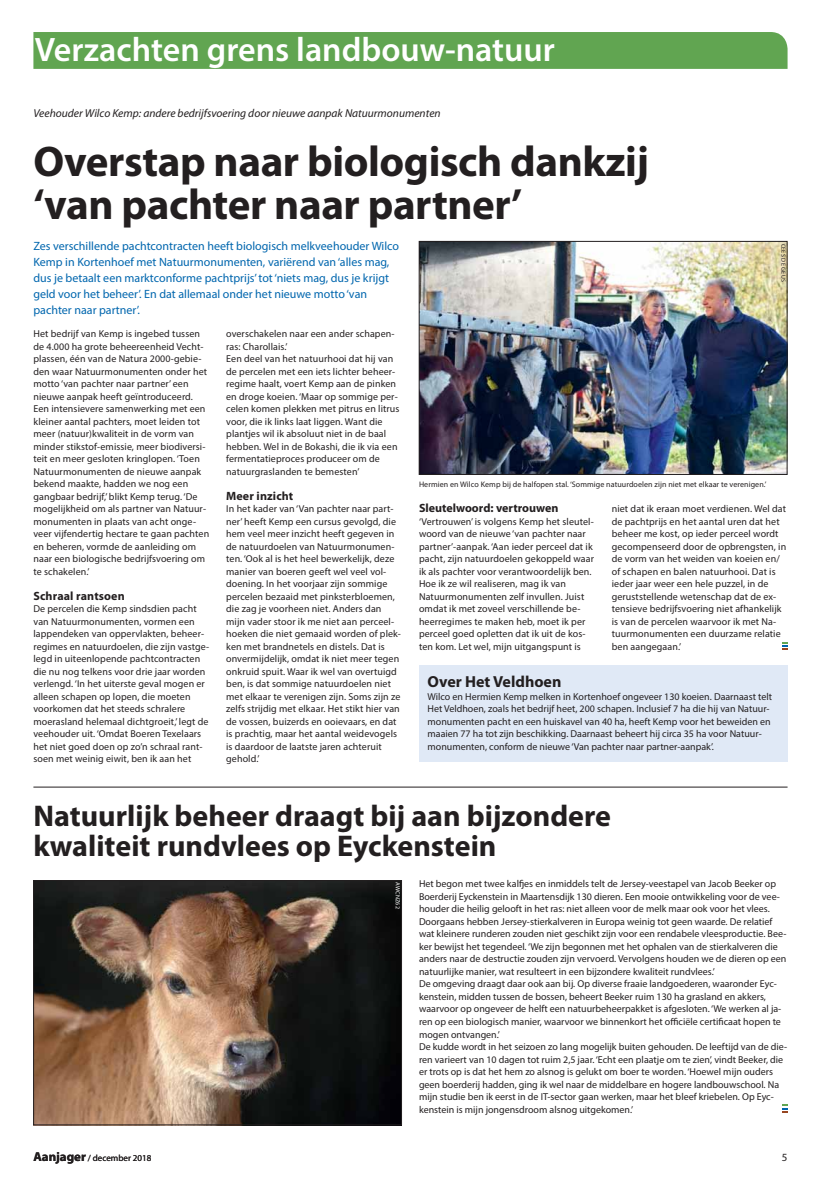
<style>
.page{position:relative;width:821px;height:1193px;background:#fff}
.page>*{position:absolute;margin:0;border:0;box-sizing:border-box;transform-origin:0 0}
.t1{font:700 43px/43px "Myriad Pro";letter-spacing:-.01em;color:#231f20}
.t2{font:600 34px "Myriad Pro";color:#fff}
.t3{font:700 30px/30px "Myriad Pro";color:#231f20}
.t4{font:700 16px "Myriad Pro";color:#231f20}
.t5{font:12px/16px "Myriad Pro";color:#0066ae}
.t6{font:700 12px "Myriad Pro";color:#231f20}
.t7{font:italic 11.5px "Myriad Pro";color:#231f20}
.t8{font:11px "Myriad Pro";color:#231f20}
.t9{font:10px/12.5px "Myriad Pro";letter-spacing:.01em;color:#231f20}
.t10{font:9px "Myriad Pro";color:#231f20}
.t11{font:8px "Myriad Pro";letter-spacing:.01em;color:#231f20}
.t12{font:6px "Myriad Pro";letter-spacing:.045em;color:#231f20}
.t13{font:6px "Myriad Pro";letter-spacing:.04em;color:#fff}
.s1{font-weight:700;font-size:12.9px}
</style>
<div class="page">
<img style="left:421px;top:243px;width:364px;height:229px">
<div style="left:419px;top:241px;width:368px;height:233px;border:1px solid #231f20"></div>
<div style="left:33px;top:32px;width:754px;height:37px;background:#61a551"></div>
<svg style="left:782px;top:642px;width:5px;height:7px"></svg>
<div style="left:419px;top:665px;width:368px;height:97px;background:#e0e9f6"></div>
<hr style="left:33px;top:786px;width:754px;height:1px;background:#231f20">
<svg style="left:782px;top:1104px;width:5px;height:8px"></svg>
<img style="left:35px;top:882px;width:365px;height:240px">
<div style="left:33px;top:880px;width:369px;height:244px;border:1px solid #231f20"></div>
<h2 class="t2" style="left:35px;top:36px;width:522px">Verzachten grens landbouw-natuur</h2>
<p class="t7" style="left:33px;top:109px;width:409px">Veehouder Wilco Kemp: andere bedrijfsvoering door nieuwe aanpak Natuurmonumenten</p>
<h1 class="t1" style="left:33px;top:143px;width:617px">Overstap naar biologisch dankzij ‘van pachter naar partner’</h1>
<p class="t5" style="left:33px;top:239px;width:367px">Zes verschillende pachtcontracten heeft biologisch melkveehouder Wilco Kemp in Kortenhoef met Natuurmonumenten, variërend van ‘alles mag, dus je betaalt een marktconforme pachtprijs’ tot ‘niets mag, dus je krijgt geld voor het beheer’. En dat allemaal onder het nieuwe motto ‘van pachter naar partner’.</p>
<p class="t12" style="left:786px;top:243px;width:40px;rotate:90deg">CEES DE GEUS</p>
<p class="t9" style="left:33px;top:328px;width:177px">Het bedrijf van Kemp is ingebed tussen de 4.000 ha grote beheereenheid Vecht&shy;plassen, één van de Natura 2000-gebie&shy;den waar Natuurmonumenten onder het motto ‘van pachter naar partner’ een nieuwe aanpak heeft geïntroduceerd.<br>Een intensievere samenwerking met een kleiner aantal pachters, moet leiden tot meer (natuur)kwaliteit in de vorm van minder stikstof-emissie, meer biodiversi&shy;teit en meer gesloten kringlopen. ‘Toen Natuurmonumenten de nieuwe aanpak bekend maakte, hadden we nog een gangbaar bedrijf,’ blikt Kemp terug. ‘De mogelijkheid om als partner van Natuur&shy;monumenten in plaats van acht onge&shy;veer vijfendertig hectare te gaan pachten en beheren, vormde de aanleiding om naar een biologische bedrijfsvoering om te schakelen.’</p>
<p class="t6" style="left:33px;top:591px;width:93px">Schraal rantsoen</p>
<p class="t9" style="left:33px;top:603px;width:177px">De percelen die Kemp sindsdien pacht van Natuurmonumenten, vormen een lappendeken van oppervlakten, beheer&shy;regimes en natuurdoelen, die zijn vastge&shy;legd in uiteenlopende pachtcontracten die nu nog telkens voor drie jaar worden verlengd. ‘In het uiterste geval mogen er alleen schapen op lopen, die moeten voorkomen dat het steeds schralere moerasland helemaal dichtgroeit,’ legt de veehouder uit. ‘Omdat Boeren Texelaars het niet goed doen op zo’n schraal rant&shy;soen met weinig eiwit, ben ik aan het</p>
<p class="t9" style="left:226px;top:328px;width:175px">overschakelen naar een ander schapen&shy;ras: Charollais.’<br>Een deel van het natuurhooi dat hij van de percelen met een iets lichter beheer&shy;regime haalt, voert Kemp aan de pinken en droge koeien. ‘Maar op sommige per&shy;celen komen plekken met pitrus en litrus voor, die ik links laat liggen. Want die plantjes wil ik absoluut niet in de baal hebben. Wel in de Bokashi, die ik via een fermentatieproces produceer om de natuurgraslanden te bemesten’</p>
<p class="t6" style="left:226px;top:491px;width:69px">Meer inzicht</p>
<p class="t9" style="left:226px;top:503px;width:176px">In het kader van ‘Van pachter naar part&shy;ner’ heeft Kemp een cursus gevolgd, die hem veel meer inzicht heeft gegeven in de natuurdoelen van Natuurmonumen&shy;ten. ‘Ook al is het heel bewerkelijk, deze manier van boeren geeft wel veel vol&shy;doening. In het voorjaar zijn sommige percelen bezaaid met pinksterbloemen, die zag je voorheen niet. Anders dan mijn vader stoor ik me niet aan perceel&shy;hoeken die niet gemaaid worden of plek&shy;ken met brandnetels en distels. Dat is onvermijdelijk, omdat ik niet meer tegen onkruid spuit. Waar ik wel van overtuigd ben, is dat sommige natuurdoelen niet met elkaar te verenigen zijn. Soms zijn ze zelfs strijdig met elkaar. Het stikt hier van de vossen, buizerds en ooievaars, en dat is prachtig, maar het aantal weidevogels is daardoor de laatste jaren achteruit gehold.’</p>
<p class="t11" style="left:419px;top:481px;width:349px">Hermien en Wilco Kemp bij de halfopen stal. ‘Sommige natuurdoelen zijn niet met elkaar te verenigen.’</p>
<p class="t6" style="left:419px;top:503px;width:141px">Sleutelwoord: vertrouwen</p>
<p class="t9" style="left:419px;top:515px;width:177px">‘Vertrouwen’ is volgens Kemp het sleutel&shy;woord van de nieuwe ‘van pachter naar partner’-aanpak. ‘Aan ieder perceel dat ik pacht, zijn natuurdoelen gekoppeld waar ik als pachter voor verantwoordelijk ben.<br>Hoe ik ze wil realiseren, mag ik van Natuurmonumenten zelf invullen. Juist omdat ik met zoveel verschillende be&shy;heerregimes te maken heb, moet ik per perceel goed opletten dat ik uit de kos&shy;ten kom. Let wel, mijn uitgangspunt is</p>
<p class="t9" style="left:612px;top:503px;width:176px">niet dat ik eraan moet verdienen. Wel dat de pachtprijs en het aantal uren dat het beheer me kost, op ieder perceel wordt gecompenseerd door de opbrengsten, in de vorm van het weiden van koeien en/ of schapen en balen natuurhooi. Dat is ieder jaar weer een hele puzzel, in de geruststellende wetenschap dat de ex&shy;tensieve bedrijfsvoering niet afhankelijk is van de percelen waarvoor ik met Na&shy;tuurmonumenten een duurzame relatie ben aangegaan.’</p>
<h3 class="t4" style="left:427px;top:675px;width:135px">Over Het Veldhoen</h3>
<p class="t9" style="left:427px;top:690px;width:346px">Wilco en Hermien Kemp melken in Kortenhoef ongeveer 130 koeien. Daarnaast telt Het Veldhoen, zoals het bedrijf heet, 200 schapen. Inclusief 7 ha die hij van Natuur&shy;monumenten pacht en een huiskavel van 40 ha, heeft Kemp voor het beweiden en maaien 77 ha tot zijn beschikking. Daarnaast beheert hij circa 35 ha voor Natuur&shy;monumenten, conform de nieuwe ‘Van pachter naar partner-aanpak’.</p>
<h3 class="t3" style="left:33px;top:802px;width:579px">Natuurlijk beheer draagt bij aan bijzondere kwaliteit rundvlees op Eyckenstein</h3>
<p class="t9" style="left:419px;top:878px;width:370px">Het begon met twee kalfjes en inmiddels telt de Jersey-veestapel van Jacob Beeker op Boerderij Eyckenstein in Maartensdijk 130 dieren. Een mooie ontwikkeling voor de vee&shy;houder die heilig gelooft in het ras: niet alleen voor de melk maar ook voor het vlees.<br>Doorgaans hebben Jersey-stierkalveren in Europa weinig tot geen waarde. De relatief wat kleinere runderen zouden niet geschikt zijn voor een rendabele vleesproductie. Bee&shy;ker bewijst het tegendeel. ‘We zijn begonnen met het ophalen van de stierkalveren die anders naar de destructie zouden zijn vervoerd. Vervolgens houden we de dieren op een natuurlijke manier, wat resulteert in een bijzondere kwaliteit rundvlees.’<br>De omgeving draagt daar ook aan bij. Op diverse fraaie landgoederen, waaronder Eyc&shy;kenstein, midden tussen de bossen, beheert Beeker ruim 130 ha grasland en akkers, waarvoor op ongeveer de helft een natuurbeheerpakket is afgesloten. ‘We werken al ja&shy;ren op een biologisch manier, waarvoor we binnenkort het officiële certificaat hopen te mogen ontvangen.’<br>De kudde wordt in het seizoen zo lang mogelijk buiten gehouden. De leeftijd van de die&shy;ren varieert van 10 dagen tot ruim 2,5 jaar. ‘Echt een plaatje om te zien’, vindt Beeker, die er trots op is dat het hem zo alsnog is gelukt om boer te worden. ‘Hoewel mijn ouders geen boerderij hadden, ging ik wel naar de middelbare en hogere landbouwschool. Na mijn studie ben ik eerst in de IT-sector gaan werken, maar het bleef kriebelen. Op Eyc&shy;kenstein is mijn jongensdroom alsnog uitgekomen.’</p>
<p class="t13" style="left:400px;top:881px;width:28px;rotate:90deg">AWCNZ62</p>
<p class="t10" style="left:33px;top:1154px;width:119px"><span class="s1">Aanjager</span> / december 2018</p>
<p class="t8" style="left:782px;top:1152px;width:7px">5</p>
</div>
